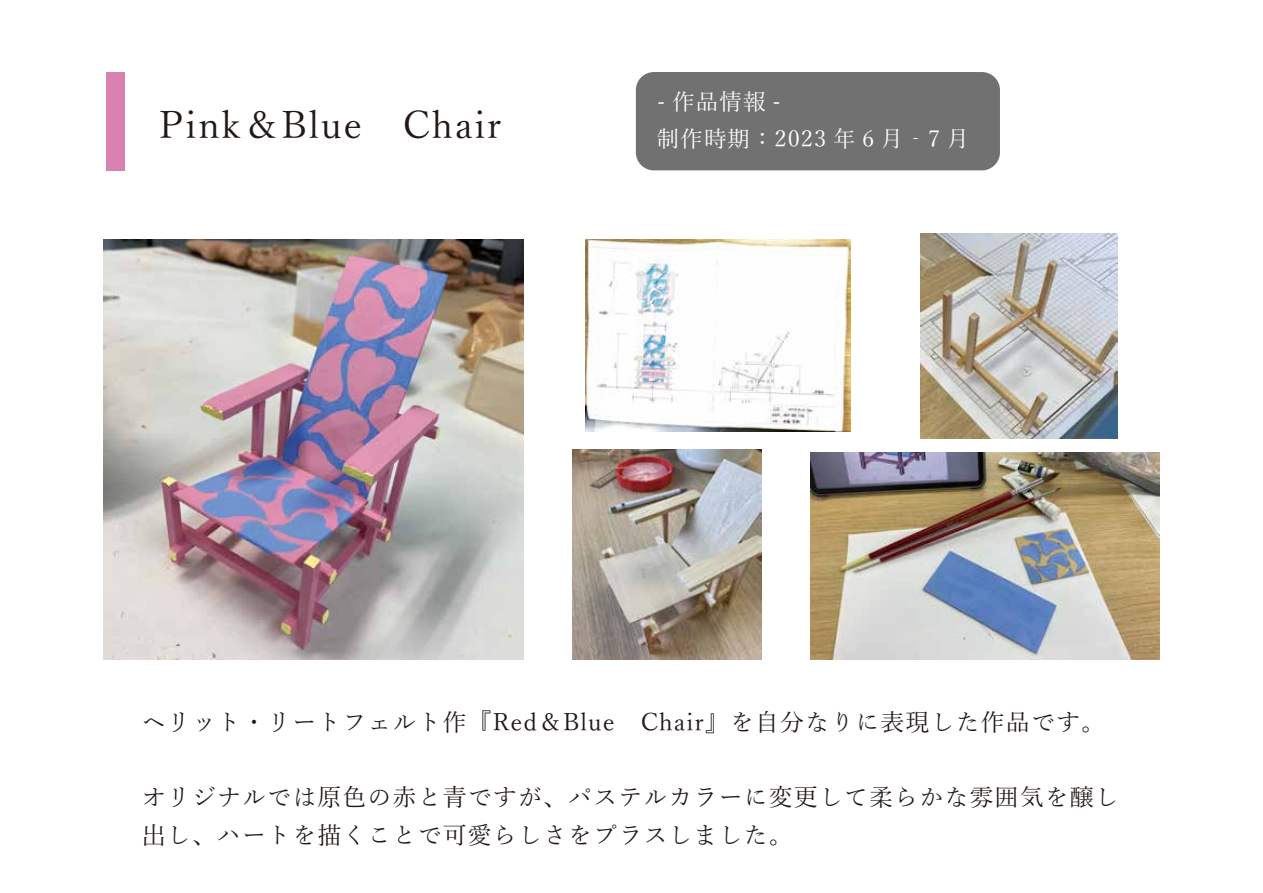
<style>
.page{position:relative;width:1263px;height:893px;background:#fff}
.page>*{position:absolute;margin:0;border:0;box-sizing:border-box;transform-origin:0 0}
.t1{font:37.5px "Yu Mincho";letter-spacing:.045em;color:#221815}
.t2{font:24px/37.5px "Yu Mincho";letter-spacing:.045em;color:#221815}
.t3{font:22.5px/37.5px "Yu Mincho";letter-spacing:.045em;color:#fff}
</style>
<div class="page">
<img style="left:586px;top:240px;width:264px;height:192px">
<div style="left:106px;top:72px;width:19px;height:98px;background:#db81b2"></div>
<img style="left:104px;top:240px;width:420px;height:420px">
<img style="left:811px;top:453px;width:348px;height:207px">
<img style="left:920px;top:233px;width:198px;height:206px">
<img style="left:573px;top:450px;width:188px;height:210px">
<div style="left:636px;top:72px;width:364px;height:98px;background:#727171;border-radius:18px"></div>
<h1 class="t1" style="left:159px;top:91px;width:344px">Pink＆Blue　Chair</h1>
<p class="t3" style="left:657px;top:80px;width:314px">- 作品情報 -<br>制作時期：2023 年 6 月‐7 月</p>
<p class="t2" style="left:142px;top:701px;width:965px">ヘリット・リートフェルト作『Red＆Blue　Chair』を自分なりに表現した作品です。</p>
<p class="t2" style="left:142px;top:776px;width:979px">オリジナルでは原色の赤と青ですが、パステルカラーに変更して柔らかな雰囲気を醸し出し、ハートを描くことで可愛らしさをプラスしました。</p>
</div>
